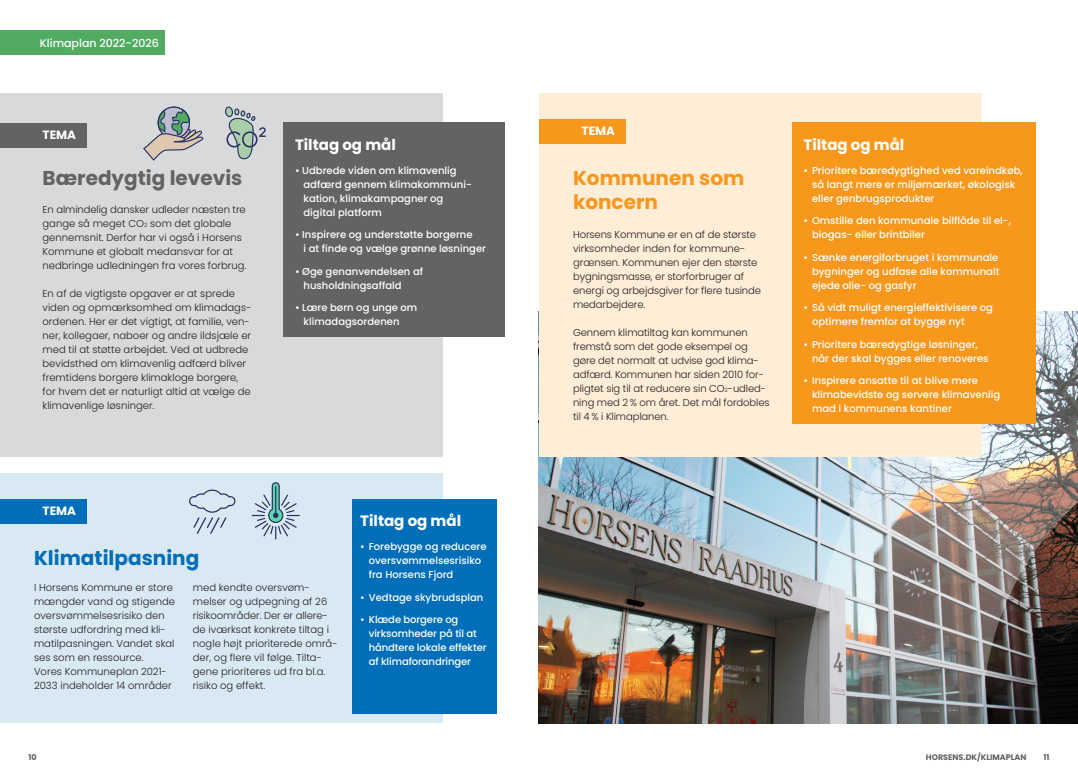
<style>
.page{position:relative;width:1078px;height:780px;background:#fff}
.page>*{position:absolute;margin:0;border:0;box-sizing:border-box;transform-origin:0 0}
.t1{font:700 20px/24px "Poppins";color:#f7981d}
.t2{font:700 20px "Poppins";color:#636366}
.t3{font:700 20px "Poppins";color:#006eb8}
.t4{font:700 15px "Poppins";color:#fff}
.t5{font:700 12px "Poppins";color:#fff}
.t6{font:500 11px "Poppins";color:#fff}
.Brød{font:300 10px/14px "Poppins";color:#231f20}
.Brød-2{font:500 10px/14px "Poppins";color:#fff}
.t7{font:700 8px "Poppins";color:#636366}
.s1{font-size:5.8px}
</style>
<div class="page">
<img style="left:539px;top:456px;width:264px;height:267px">
<img style="left:803px;top:250px;width:274px;height:474px">
<div style="left:0;top:94px;width:442px;height:362px;background:#d8d9db"></div>
<div style="left:283px;top:123px;width:222px;height:214px;background:#636366"></div>
<div style="left:0;top:123px;width:86px;height:24px;background:#636366"></div>
<svg style="left:143px;top:107px;width:60px;height:54px"></svg>
<svg style="left:225px;top:106px;width:41px;height:54px"></svg>
<div style="left:539px;top:94px;width:442px;height:362px;background:#feedd7"></div>
<div style="left:792px;top:123px;width:243px;height:301px;background:#f7981d"></div>
<div style="left:539px;top:119px;width:86px;height:24px;background:#f7981d"></div>
<div style="left:0;top:473px;width:442px;height:250px;background:#d9e9f4"></div>
<div style="left:351px;top:499px;width:145px;height:214px;background:#006eb8"></div>
<div style="left:0;top:499px;width:86px;height:24px;background:#006eb8"></div>
<svg style="left:189px;top:489px;width:46px;height:45px"></svg>
<svg style="left:252px;top:482px;width:48px;height:57px"></svg>
<div style="left:0;top:30px;width:164px;height:25px;background:#51ac62"></div>
<p class="t6" style="left:40px;top:37px;width:120px">Klimaplan 2022-2026</p>
<p class="t5" style="left:43px;top:128px;width:35px">TEMA</p>
<p class="t2" style="left:43px;top:166px;width:201px">Bæredygtig levevis</p>
<p class="Brød" style="left:43px;top:202px;width:205px">En almindelig dansker udleder næsten tre gange så meget CO<span class="s1">2</span> som det globale gennemsnit. Derfor har vi også i Horsens Kommune et globalt medansvar for at nedbringe udledningen fra vores forbrug.</p>
<p class="Brød" style="left:43px;top:286px;width:210px">En af de vigtigste opgaver er at sprede viden og opmærksomhed om klimadags&shy;ordenen. Her er det vigtigt, at familie, ven&shy;ner, kollegaer, naboer og andre ildsjæle er med til at støtte arbejdet. Ved at udbrede bevidsthed om klimavenlig adfærd bliver fremtidens borgere klimakloge borgere, for hvem det er naturligt altid at vælge de klimavenlige løsninger.</p>
<p class="t4" style="left:295px;top:136px;width:102px">Tiltag og mål</p>
<p class="Brød-2" style="left:303px;top:163px;width:170px;text-indent:-9px">• Udbrede viden om klimavenlig adfærd gennem klimakommuni&shy;kation, klimakampagner og digital platform</p>
<p class="Brød-2" style="left:303px;top:228px;width:184px;text-indent:-9px">• Inspirere og understøtte borgerne<br>i at finde og vælge grønne løsninger</p>
<p class="Brød-2" style="left:303px;top:264px;width:121px;text-indent:-9px">• Øge genanvendelsen af husholdningsaffald</p>
<p class="Brød-2" style="left:303px;top:301px;width:115px;text-indent:-9px">• Lære børn og unge om klimadagsordenen</p>
<p class="t5" style="left:43px;top:504px;width:35px">TEMA</p>
<p class="t3" style="left:34px;top:546px;width:167px">Klimatilpasning</p>
<p class="Brød" style="left:34px;top:580px;width:142px">I Horsens Kommune er store mængder vand og stigende oversvømmelsesrisiko den største udfordring med kli&shy;matilpasningen. Vandet skal ses som en ressource.</p>
<p class="Brød" style="left:34px;top:664px;width:139px">Vores Kommuneplan 2021-<br>2033 indeholder 14 områder</p>
<p class="Brød" style="left:193px;top:580px;width:146px">med kendte oversvøm&shy;melser og udpegning af 26 risikoområder. Der er allere&shy;de iværksat konkrete tiltag i nogle højt prioriterede områ&shy;der, og flere vil følge. Tilta&shy;gene prioriteres ud fra bl.a. risiko og effekt.</p>
<p class="t4" style="left:360px;top:512px;width:102px">Tiltag og mål</p>
<p class="Brød-2" style="left:369px;top:540px;width:119px;text-indent:-9px">• Forebygge og reducere oversvømmelsesrisiko fra Horsens Fjord</p>
<p class="Brød-2" style="left:360px;top:590px;width:125px">• Vedtage skybrudsplan</p>
<p class="Brød-2" style="left:369px;top:613px;width:119px;text-indent:-9px">• Klæde borgere og virksomheder på til at håndtere lokale effekter af klimaforandringer</p>
<p class="t5" style="left:581px;top:124px;width:35px">TEMA</p>
<p class="t1" style="left:573px;top:166px;width:173px">Kommunen som koncern</p>
<p class="Brød" style="left:573px;top:227px;width:189px">Horsens Kommune er en af de største virksomheder inden for kommune&shy;grænsen. Kommunen ejer den største bygningsmasse, er storforbruger af energi og arbejdsgiver for flere tusinde medarbejdere.</p>
<p class="Brød" style="left:573px;top:325px;width:198px">Gennem klimatiltag kan kommunen fremstå som det gode eksempel og gøre det normalt at udvise god klima&shy;adfærd. Kommunen har siden 2010 for&shy;pligtet sig til at reducere sin CO<span class="s1">2</span>-udled&shy;ning med 2 % om året. Det mål fordobles til 4 % i Klimaplanen.</p>
<p class="t4" style="left:803px;top:136px;width:102px">Tiltag og mål</p>
<p class="Brød-2" style="left:811px;top:163px;width:212px;text-indent:-9px">• Prioritere bæredygtighed ved vareindkøb, så langt mere er miljømærket, økologisk eller genbrugsprodukter</p>
<p class="Brød-2" style="left:811px;top:214px;width:200px;text-indent:-9px">• Omstille den kommunale bilflåde til el-, biogas- eller brintbiler</p>
<p class="Brød-2" style="left:811px;top:250px;width:189px;text-align:justify;text-indent:-9px">• Sænke energiforbruget i kommunale bygninger og udfase alle kommunalt ejede olie- og gasfyr</p>
<p class="Brød-2" style="left:811px;top:301px;width:182px;text-indent:-9px">• Så vidt muligt energieffektivisere og optimere fremfor at bygge nyt</p>
<p class="Brød-2" style="left:811px;top:337px;width:178px;text-indent:-9px">• Prioritere bæredygtige løsninger, når der skal bygges eller renoveres</p>
<p class="Brød-2" style="left:811px;top:374px;width:190px;text-indent:-9px">• Inspirere ansatte til at blive mere klimabevidste og servere klimavenlig mad i kommunens kantiner</p>
<p class="t7" style="left:925px;top:752px;width:102px">HORSENS.DK/KLIMAPLAN</p>
<p class="t7" style="left:28px;top:752px;width:10px">10</p>
<p class="t7" style="left:1043px;top:752px;width:8px">11</p>
</div>
